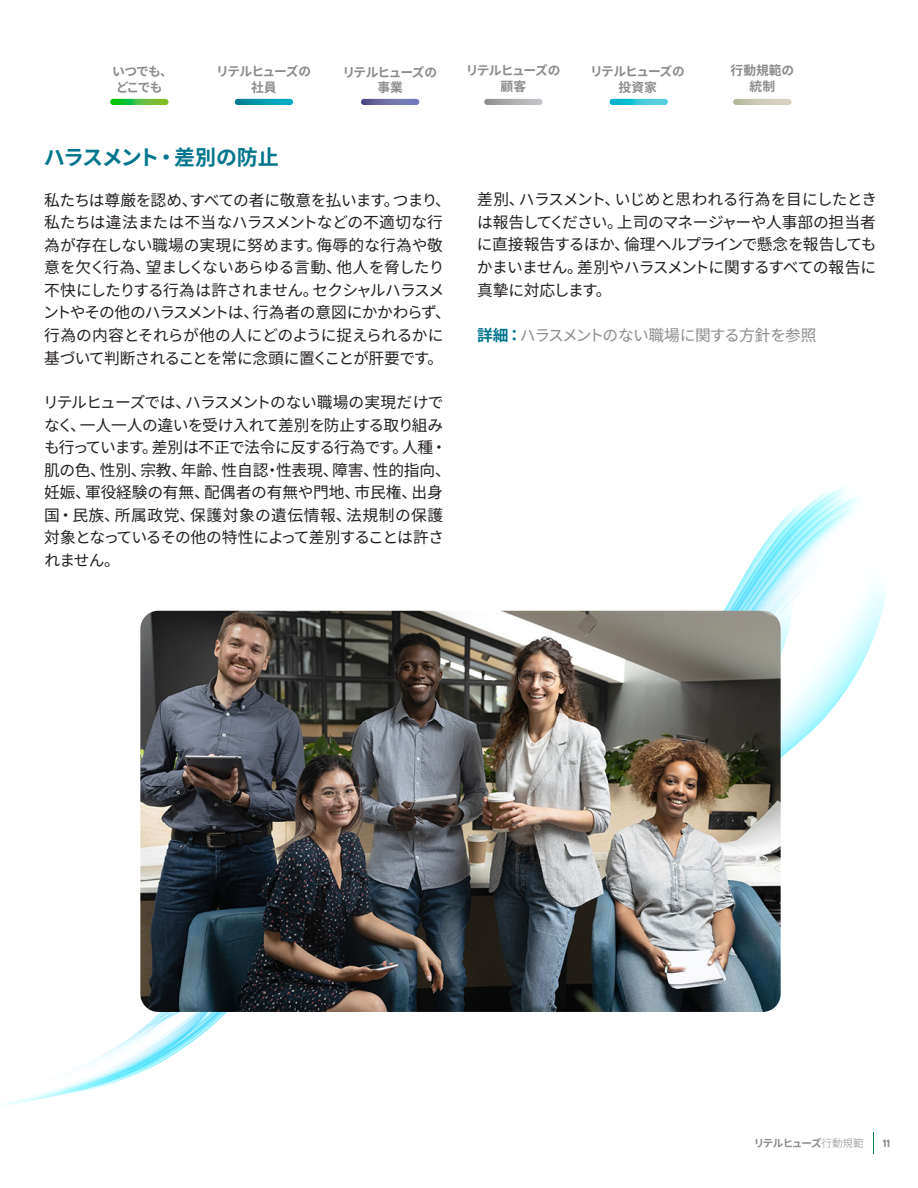
<style>
.page{position:relative;width:918px;height:1188px;background:#fff}
.page>*{position:absolute;margin:0;border:0;box-sizing:border-box;transform-origin:0 0}
.t1{font:700 21px "Noto Sans CJ Kjp";letter-spacing:-.075em;color:#00758d}
.t2{font:15.75px/22.5px "Noto Sans CJ Kjp";letter-spacing:-.025em;color:#231f20}
.t3{font:15.75px "Noto Sans CJ Kjp";letter-spacing:-.055em;color:#8b8c8e}
.TOC_1{font:700 12.75px/15.3px "Noto Sans CJ Kjp";letter-spacing:-.07em;color:#8b8c8e;text-align:center}
.t4{font:700 10.5px "Noto Sans CJ Kjp";letter-spacing:-.09em;color:#8b8c8e}
.t5{font:700 condensed 10.5px "Univers LT Std";color:#8b8c8e}
.s1{font-weight:700;color:#00758d}
.s2{font-weight:300}
</style>
<div class="page">
<svg style="left:3px;top:1012px;width:224px;height:93px"></svg>
<svg style="left:866px;top:583px;width:20px;height:73px"></svg>
<svg style="left:512px;top:503px;width:354px;height:229px"></svg>
<svg style="left:781px;top:641px;width:30px;height:117px"></svg>
<img style="left:140px;top:611px;width:641px;height:401px">
<svg style="left:235px;top:99px;width:58px;height:6px"></svg>
<svg style="left:484px;top:99px;width:59px;height:6px"></svg>
<svg style="left:361px;top:99px;width:58px;height:6px"></svg>
<svg style="left:610px;top:99px;width:58px;height:6px"></svg>
<svg style="left:733px;top:99px;width:59px;height:6px"></svg>
<svg style="left:110px;top:99px;width:58px;height:6px"></svg>
<svg style="left:873px;top:1133px;width:1px;height:21px"></svg>
<p class="TOC_1" style="left:112px;top:64px;width:62px">いつでも、どこでも</p>
<p class="TOC_1" style="left:216px;top:64px;width:96px">リテルヒューズの社員</p>
<p class="TOC_1" style="left:466px;top:63px;width:96px">リテルヒューズの顧客</p>
<p class="TOC_1" style="left:342px;top:65px;width:96px">リテルヒューズの事業</p>
<p class="TOC_1" style="left:590px;top:64px;width:96px">リテルヒューズの投資家</p>
<p class="TOC_1" style="left:731px;top:63px;width:65px">行動規範の統制</p>
<p class="t1" style="left:44px;top:146px;width:237px">ハラスメント・差別の防止</p>
<p class="t2" style="left:43px;top:189px;width:409px">私たちは尊厳を認め、すべての者に敬意を払います。つまり、私たちは違法または不当なハラスメントなどの不適切な行為が存在しない職場の実現に努めます。侮辱的な行為や敬意を欠く行為、望ましくないあらゆる言動、他人を脅したり不快にしたりする行為は許されません。セクシャルハラスメントやその他のハラスメントは、行為者の意図にかかわらず、行為の内容とそれらが他の人にどのように捉えられるかに基づいて判断されることを常に念頭に置くことが肝要です。</p>
<p class="t2" style="left:43px;top:391px;width:409px">リテルヒューズでは、ハラスメントのない職場の実現だけでなく、一人一人の違いを受け入れて差別を防止する取り組みも行っています。差別は不正で法令に反する行為です。人種・肌の色、性別、宗教、年齢、性自認・性表現、障害、性的指向、妊娠、軍役経験の有無、配偶者の有無や門地、市民権、出身国・民族、所属政党、保護対象の遺伝情報、法規制の保護対象となっているその他の特性によって差別することは許されません。</p>
<p class="t2" style="left:477px;top:188px;width:402px;text-align:justify">差別、ハラスメント、いじめと思われる行為を目にしたときは報告してください。上司のマネージャーや人事部の担当者に直接報告するほか、倫理ヘルプラインで懸念を報告してもかまいません。差別やハラスメントに関するすべての報告に真摯に対応します。</p>
<p class="t3" style="left:477px;top:326px;width:341px"><span class="s1">詳細：</span>ハラスメントのない職場に関する方針を参照</p>
<p class="t4" style="left:754px;top:1137px;width:111px">リテルヒューズ<span class="s2">行動規範</span></p>
<p class="t5" style="left:882px;top:1137px;width:10px">11</p>
</div>
